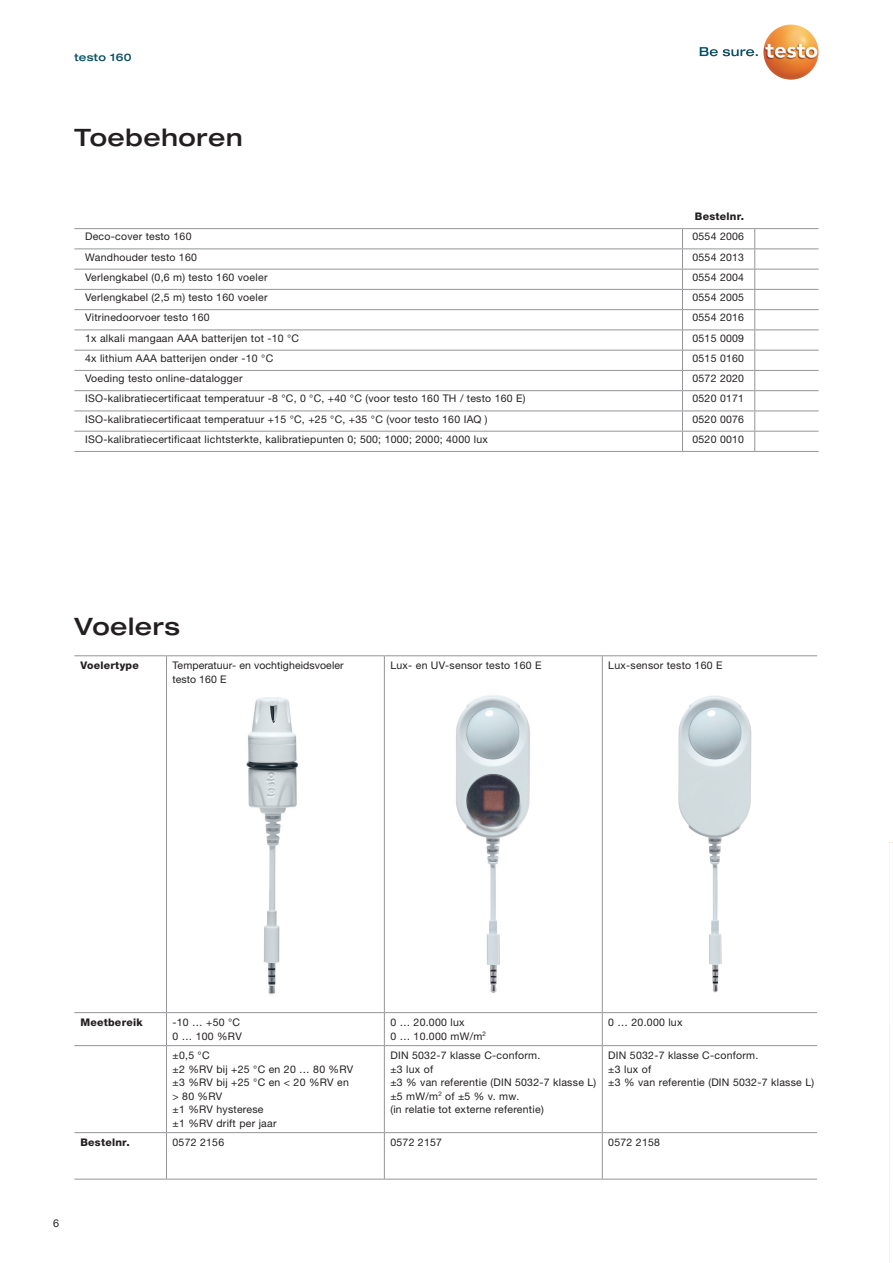
<style>
.page{position:relative;width:893px;height:1263px;background:#fff}
.page>*{position:absolute;margin:0;border:0;box-sizing:border-box;transform-origin:0 0}
.t1{font:500 expanded 24px "Helvetica Neue LTW1 G";letter-spacing:.025em;color:#231f20}
.t2{font:10.8px "Helvetica Neue LTW1 G";color:#231f20}
.t3{font:10.5px/13.5px "Helvetica Neue LTW1 G";letter-spacing:.025em;color:#231f20}
.t4{font:800 10.5px "Helvetica Neue LTW1 G";letter-spacing:.025em;color:#231f20}
.t5{font:500 expanded 10.5px "Helvetica Neue LTW1 G";letter-spacing:.025em;color:#074f64}
</style>
<div class="page">
<img style="left:456px;top:695px;width:74px;height:298px">
<img style="left:678px;top:695px;width:74px;height:297px">
<img style="left:246px;top:697px;width:53px;height:298px">
<svg style="left:700px;top:47px;width:58px;height:9px"></svg>
<img style="left:763px;top:24px;width:56px;height:56px;border-radius:28px">
<svg style="left:889px;top:842px;width:4px;height:421px"></svg>
<hr style="left:74px;top:655px;width:92px;height:1px;background:#939598">
<hr style="left:166px;top:655px;width:218px;height:1px;background:#939598">
<hr style="left:166px;top:656px;width:1px;height:356px;background:#939598">
<hr style="left:384px;top:655px;width:218px;height:1px;background:#939598">
<hr style="left:384px;top:656px;width:1px;height:356px;background:#939598">
<hr style="left:602px;top:655px;width:215px;height:1px;background:#939598">
<hr style="left:602px;top:656px;width:1px;height:356px;background:#939598">
<hr style="left:74px;top:1012px;width:92px;height:1px;background:#939598">
<hr style="left:166px;top:1012px;width:218px;height:1px;background:#939598">
<hr style="left:166px;top:1013px;width:1px;height:32px;background:#939598">
<hr style="left:384px;top:1012px;width:218px;height:1px;background:#939598">
<hr style="left:384px;top:1013px;width:1px;height:32px;background:#939598">
<hr style="left:602px;top:1012px;width:215px;height:1px;background:#939598">
<hr style="left:602px;top:1013px;width:1px;height:32px;background:#939598">
<hr style="left:74px;top:1045px;width:92px;height:1px;background:#939598">
<hr style="left:166px;top:1045px;width:218px;height:1px;background:#939598">
<hr style="left:166px;top:1046px;width:1px;height:86px;background:#939598">
<hr style="left:384px;top:1045px;width:218px;height:1px;background:#939598">
<hr style="left:384px;top:1046px;width:1px;height:86px;background:#939598">
<hr style="left:602px;top:1045px;width:215px;height:1px;background:#939598">
<hr style="left:602px;top:1046px;width:1px;height:86px;background:#939598">
<hr style="left:74px;top:1132px;width:92px;height:1px;background:#939598">
<hr style="left:166px;top:1132px;width:218px;height:1px;background:#939598">
<hr style="left:166px;top:1133px;width:1px;height:46px;background:#939598">
<hr style="left:384px;top:1132px;width:218px;height:1px;background:#939598">
<hr style="left:384px;top:1133px;width:1px;height:46px;background:#939598">
<hr style="left:602px;top:1132px;width:215px;height:1px;background:#939598">
<hr style="left:602px;top:1133px;width:1px;height:46px;background:#939598">
<hr style="left:74px;top:1179px;width:92px;height:1px;background:#939598">
<hr style="left:166px;top:1179px;width:218px;height:1px;background:#939598">
<hr style="left:384px;top:1179px;width:218px;height:1px;background:#939598">
<hr style="left:602px;top:1179px;width:215px;height:1px;background:#939598">
<hr style="left:74px;top:228px;width:608px;height:1px;background:#939598">
<hr style="left:682px;top:228px;width:73px;height:1px;background:#939598">
<hr style="left:755px;top:228px;width:64px;height:1px;background:#939598">
<hr style="left:74px;top:248px;width:608px;height:1px;background:#939598">
<hr style="left:682px;top:248px;width:73px;height:1px;background:#939598">
<hr style="left:755px;top:248px;width:64px;height:1px;background:#939598">
<hr style="left:74px;top:269px;width:608px;height:1px;background:#939598">
<hr style="left:682px;top:269px;width:73px;height:1px;background:#939598">
<hr style="left:755px;top:269px;width:64px;height:1px;background:#939598">
<hr style="left:74px;top:289px;width:608px;height:1px;background:#939598">
<hr style="left:682px;top:289px;width:73px;height:1px;background:#939598">
<hr style="left:755px;top:289px;width:64px;height:1px;background:#939598">
<hr style="left:74px;top:309px;width:608px;height:1px;background:#939598">
<hr style="left:682px;top:309px;width:73px;height:1px;background:#939598">
<hr style="left:755px;top:309px;width:64px;height:1px;background:#939598">
<hr style="left:74px;top:329px;width:608px;height:1px;background:#939598">
<hr style="left:682px;top:329px;width:73px;height:1px;background:#939598">
<hr style="left:755px;top:329px;width:64px;height:1px;background:#939598">
<hr style="left:74px;top:350px;width:608px;height:1px;background:#939598">
<hr style="left:682px;top:350px;width:73px;height:1px;background:#939598">
<hr style="left:755px;top:350px;width:64px;height:1px;background:#939598">
<hr style="left:74px;top:370px;width:608px;height:1px;background:#939598">
<hr style="left:682px;top:370px;width:73px;height:1px;background:#939598">
<hr style="left:755px;top:370px;width:64px;height:1px;background:#939598">
<hr style="left:74px;top:390px;width:608px;height:1px;background:#939598">
<hr style="left:682px;top:390px;width:73px;height:1px;background:#939598">
<hr style="left:755px;top:390px;width:64px;height:1px;background:#939598">
<hr style="left:74px;top:411px;width:608px;height:1px;background:#939598">
<hr style="left:682px;top:411px;width:73px;height:1px;background:#939598">
<hr style="left:755px;top:411px;width:64px;height:1px;background:#939598">
<hr style="left:74px;top:431px;width:608px;height:1px;background:#939598">
<hr style="left:682px;top:431px;width:73px;height:1px;background:#939598">
<svg style="left:682px;top:229px;width:1px;height:222px"></svg>
<hr style="left:755px;top:431px;width:64px;height:1px;background:#939598">
<svg style="left:754px;top:229px;width:1px;height:222px"></svg>
<hr style="left:74px;top:451px;width:608px;height:1px;background:#939598">
<hr style="left:682px;top:451px;width:73px;height:1px;background:#939598">
<hr style="left:755px;top:451px;width:64px;height:1px;background:#939598">
<p class="t5" style="left:74px;top:51px;width:59px">testo 160</p>
<h1 class="t1" style="left:74px;top:122px;width:170px">Toebehoren</h1>
<p class="t4" style="left:695px;top:210px;width:51px">Bestelnr.</p>
<p class="t3" style="left:85px;top:230px;width:108px">Deco-cover testo 160</p>
<p class="t3" style="left:692px;top:230px;width:53px">0554 2006</p>
<p class="t3" style="left:85px;top:250px;width:113px">Wandhouder testo 160</p>
<p class="t3" style="left:692px;top:250px;width:53px">0554 2013</p>
<p class="t3" style="left:85px;top:270px;width:184px">Verlengkabel (0,6 m) testo 160 voeler</p>
<p class="t3" style="left:692px;top:270px;width:53px">0554 2004</p>
<p class="t3" style="left:85px;top:291px;width:184px">Verlengkabel (2,5 m) testo 160 voeler</p>
<p class="t3" style="left:692px;top:291px;width:53px">0554 2005</p>
<p class="t3" style="left:85px;top:311px;width:126px">Vitrinedoorvoer testo 160</p>
<p class="t3" style="left:692px;top:311px;width:53px">0554 2016</p>
<p class="t3" style="left:85px;top:331px;width:216px">1x alkali mangaan AAA batterijen tot -10 °C</p>
<p class="t3" style="left:692px;top:331px;width:53px">0515 0009</p>
<p class="t3" style="left:85px;top:351px;width:190px">4x lithium AAA batterijen onder -10 °C</p>
<p class="t3" style="left:692px;top:351px;width:53px">0515 0160</p>
<p class="t3" style="left:85px;top:372px;width:159px">Voeding testo online-datalogger</p>
<p class="t3" style="left:692px;top:372px;width:53px">0572 2020</p>
<p class="t3" style="left:85px;top:392px;width:442px">ISO-kalibratiecertificaat temperatuur -8 °C, 0 °C, +40 °C (voor testo 160 TH / testo 160 E)</p>
<p class="t3" style="left:692px;top:392px;width:53px">0520 0171</p>
<p class="t3" style="left:85px;top:412px;width:404px">ISO-kalibratiecertificaat temperatuur +15 °C, +25 °C, +35 °C (voor testo 160 IAQ )</p>
<p class="t3" style="left:692px;top:412px;width:53px">0520 0076</p>
<p class="t3" style="left:85px;top:432px;width:404px">ISO-kalibratiecertificaat lichtsterkte, kalibratiepunten 0; 500; 1000; 2000; 4000 lux</p>
<p class="t3" style="left:692px;top:432px;width:53px">0520 0010</p>
<h1 class="t1" style="left:74px;top:611px;width:107px">Voelers</h1>
<p class="t4" style="left:80px;top:659px;width:60px">Voelertype</p>
<p class="t3" style="left:172px;top:659px;width:173px">Temperatuur- en vochtigheidsvoeler testo 160 E</p>
<p class="t3" style="left:390px;top:659px;width:153px">Lux- en UV-sensor testo 160 E</p>
<p class="t3" style="left:608px;top:659px;width:116px">Lux-sensor testo 160 E</p>
<p class="t4" style="left:80px;top:1016px;width:64px">Meetbereik</p>
<p class="t3" style="left:173px;top:1015px;width:71px">-10 … +50 °C<br>0 … 100 %RV</p>
<p class="t3" style="left:390px;top:1015px;width:97px">0 … 20.000 lux<br>0 … 10.000 mW/m<sup>2</sup></p>
<p class="t3" style="left:608px;top:1015px;width:76px">0 … 20.000 lux</p>
<p class="t3" style="left:172px;top:1048px;width:182px">±0,5 °C<br>±2 %RV bij +25 °C en 20 … 80 %RV ±3 %RV bij +25 °C en &lt; 20 %RV en &gt; 80 %RV<br>±1 %RV hysterese<br>±1 %RV drift per jaar</p>
<p class="t3" style="left:390px;top:1048px;width:207px">DIN 5032-7 klasse C-conform.<br>±3 lux of<br>±3 % van referentie (DIN 5032-7 klasse L) ±5 mW/m<sup>2</sup> of ±5 % v. mw.<br>(in relatie tot externe referentie)</p>
<p class="t3" style="left:608px;top:1048px;width:207px">DIN 5032-7 klasse C-conform.<br>±3 lux of<br>±3 % van referentie (DIN 5032-7 klasse L)</p>
<p class="t4" style="left:80px;top:1136px;width:51px">Bestelnr.</p>
<p class="t3" style="left:172px;top:1135px;width:53px">0572 2156</p>
<p class="t3" style="left:390px;top:1135px;width:53px">0572 2157</p>
<p class="t3" style="left:608px;top:1135px;width:53px">0572 2158</p>
<p class="t2" style="left:53px;top:1217px;width:8px">6</p>
</div>
